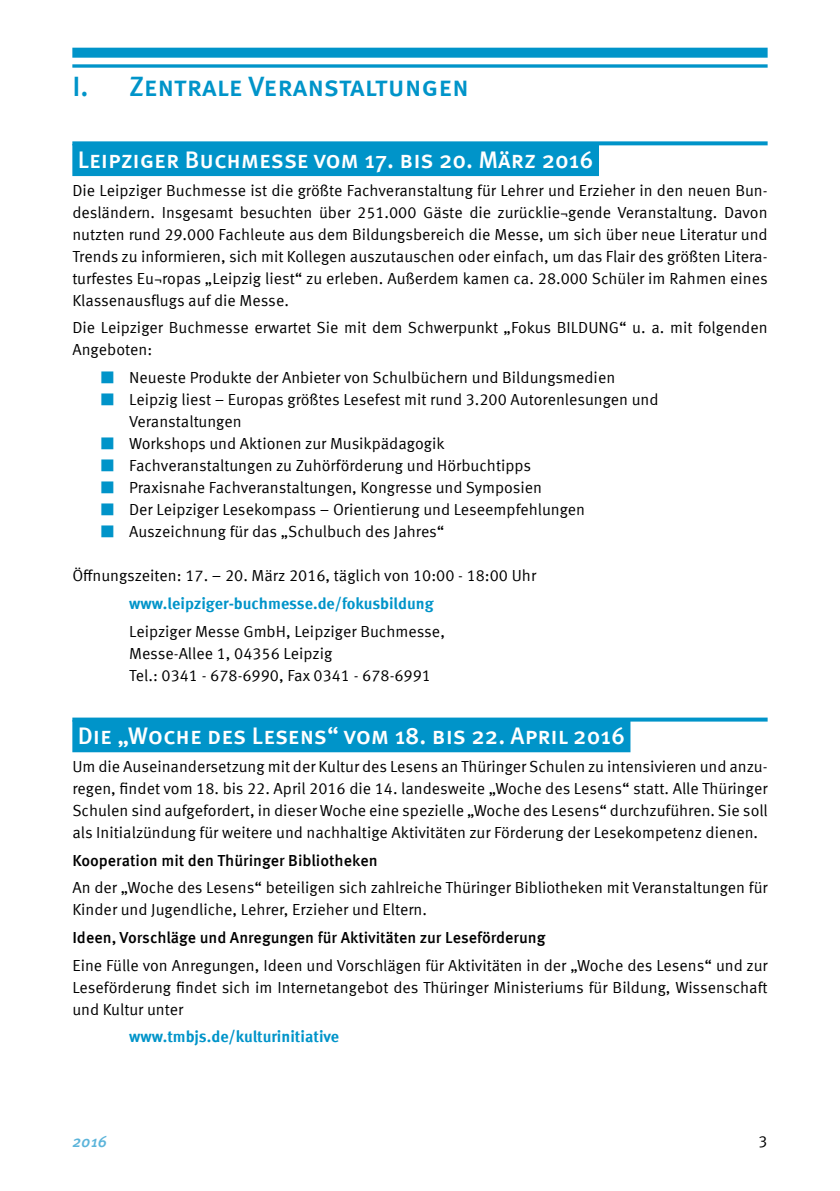
<style>
.page{position:relative;width:840px;height:1191px;background:#fff}
.page>*{position:absolute;margin:0;border:0;box-sizing:border-box;transform-origin:0 0}
.t1{font:500 28px "Meta Sc Offc Pro";letter-spacing:-.005em;color:#0094c9}
.Überschrift_2{font:500 24px "Meta Sc Offc Pro";color:#fff}
.Kontakt{font:16px/22px "Meta Offc Pro Norm";color:#000}
.t2{font:500 16px "Meta Offc Pro";color:#000}
.Kontakt-2{font:700 16px "Meta Offc Pro";letter-spacing:-.005em;color:#0094c9}
.t3{font:italic 500 16px "Meta Sc Offc Pro";color:#5bb4da}
.s1{color:#0094c9}
</style>
<div class="page">
<div style="left:72px;top:48px;width:695px;height:10px;background:#0094c9"></div>
<svg style="left:72px;top:64px;width:695px;height:4px;background:#29a5d1"></svg>
<svg style="left:72px;top:141px;width:695px;height:4px;background:#1da0cf"></svg>
<div style="left:72px;top:144px;width:526px;height:32px;background:#0094c9"></div>
<svg style="left:72px;top:717px;width:695px;height:4px;background:#2fa7d2"></svg>
<div style="left:72px;top:720px;width:558px;height:32px;background:#0094c9"></div>
<p class="t1" style="left:72px;top:65px;width:398px">I. Zentrale Veranstaltungen</p>
<p class="Überschrift_2" style="left:78px;top:141px;width:517px">Leipziger Buchmesse vom 17. bis 20. März 2016</p>
<p class="Kontakt" style="left:72px;top:178px;width:696px;text-align:justify">Die Leipziger Buchmesse ist die größte Fachveranstaltung für Lehrer und Erzieher in den neuen Bun&shy;desländern. Insgesamt besuchten über 251.000 Gäste die zurücklie¬gende Veranstaltung. Davon nutzten rund 29.000 Fachleute aus dem Bildungsbereich die Messe, um sich über neue Literatur und Trends zu informieren, sich mit Kollegen auszutauschen oder einfach, um das Flair des größten Litera&shy;turfestes Eu¬ropas „Leipzig liest“ zu erleben. Außerdem kamen ca. 28.000 Schüler im Rahmen eines Klassenausflugs auf die Messe.</p>
<p class="Kontakt" style="left:72px;top:316px;width:696px">Die Leipziger Buchmesse erwartet Sie mit dem Schwerpunkt „Fokus BILDUNG“ u. a. mit folgenden<br>Angeboten:</p>
<p class="Kontakt" style="left:101px;top:365px;width:515px"><span class="s1">■</span> Neueste Produkte der Anbieter von Schulbüchern und Bildungsmedien</p>
<p class="Kontakt" style="left:129px;top:387px;width:530px;text-indent:-28px"><span class="s1">■</span> Leipzig liest – Europas größtes Lesefest mit rund 3.200 Autorenlesungen und<br>Veranstaltungen</p>
<p class="Kontakt" style="left:101px;top:431px;width:345px"><span class="s1">■</span> Workshops und Aktionen zur Musikpädagogik</p>
<p class="Kontakt" style="left:101px;top:453px;width:431px"><span class="s1">■</span> Fachveranstaltungen zu Zuhörförderung und Hörbuchtipps</p>
<p class="Kontakt" style="left:101px;top:475px;width:442px"><span class="s1">■</span> Praxisnahe Fachveranstaltungen, Kongresse und Symposien</p>
<p class="Kontakt" style="left:101px;top:497px;width:485px"><span class="s1">■</span> Der Leipziger Lesekompass – Orientierung und Leseempfehlungen</p>
<p class="Kontakt" style="left:101px;top:519px;width:345px"><span class="s1">■</span> Auszeichnung für das „Schulbuch des Jahres“</p>
<p class="Kontakt" style="left:72px;top:563px;width:465px">Öffnungszeiten: 17. – 20. März 2016, täglich von 10:00 - 18:00 Uhr</p>
<p class="Kontakt-2" style="left:129px;top:591px;width:306px">www.leipziger-buchmesse.de/fokusbildung</p>
<p class="Kontakt" style="left:129px;top:619px;width:317px">Leipziger Messe GmbH, Leipziger Buchmesse,<br>Messe-Allee 1, 04356 Leipzig<br>Tel.: 0341 - 678-6990, Fax 0341 - 678-6991</p>
<p class="Überschrift_2" style="left:78px;top:717px;width:548px">Die „Woche des Lesens“ vom 18. bis 22. April 2016</p>
<p class="Kontakt" style="left:72px;top:754px;width:696px;text-align:justify">Um die Auseinandersetzung mit der Kultur des Lesens an Thüringer Schulen zu intensivieren und anzu&shy;regen, findet vom 18. bis 22. April 2016 die 14. landesweite „Woche des Lesens“ statt. Alle Thüringer Schulen sind aufgefordert, in dieser Woche eine spezielle „Woche des Lesens“ durchzuführen. Sie soll als Initialzündung für weitere und nachhaltige Aktivitäten zur Förderung der Lesekompetenz dienen.</p>
<p class="t2" style="left:72px;top:847px;width:306px">Kooperation mit den Thüringer Bibliotheken</p>
<p class="Kontakt" style="left:72px;top:875px;width:696px">An der „Woche des Lesens“ beteiligen sich zahlreiche Thüringer Bibliotheken mit Veranstaltungen für<br>Kinder und Jugendliche, Lehrer, Erzieher und Eltern.</p>
<p class="t2" style="left:72px;top:925px;width:474px">Ideen, Vorschläge und Anregungen für Aktivitäten zur Leseförderung</p>
<p class="Kontakt" style="left:72px;top:953px;width:696px;text-align:justify">Eine Fülle von Anregungen, Ideen und Vorschlägen für Aktivitäten in der „Woche des Lesens“ und zur Leseförderung findet sich im Internetangebot des Thüringer Ministeriums für Bildung, Wissenschaft und Kultur unter</p>
<p class="Kontakt-2" style="left:129px;top:1024px;width:211px">www.tmbjs.de/kulturinitiative</p>
<p class="t3" style="left:72px;top:1129px;width:36px">2016</p>
<p class="Kontakt" style="left:758px;top:1129px;width:11px">3</p>
</div>
